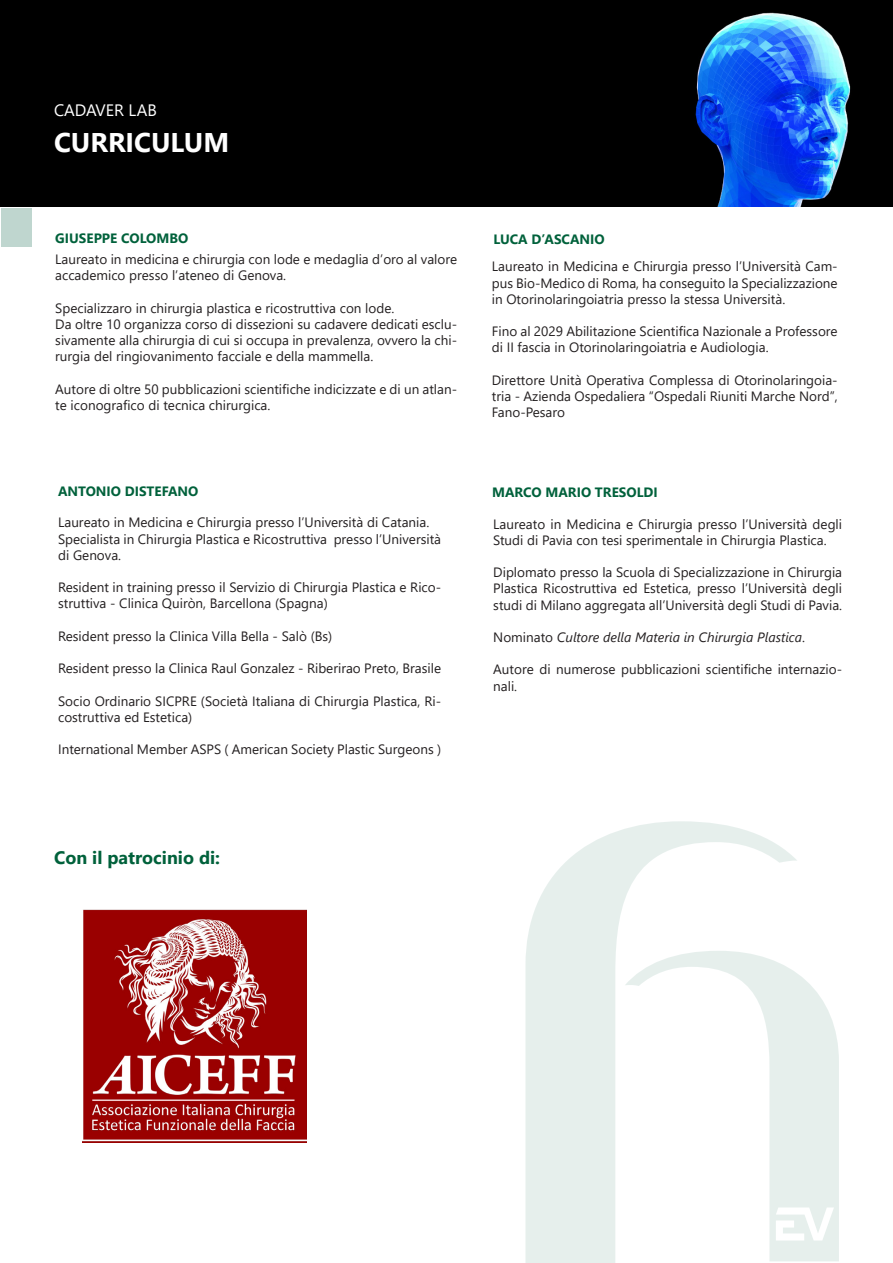
<style>
.page{position:relative;width:893px;height:1263px;background:#fff}
.page>*{position:absolute;margin:0;border:0;box-sizing:border-box;transform-origin:0 0}
.t1{font:700 27px "Segoe UI";color:#fff}
.t2{font:700 18px "Segoe UI";color:#00613b}
.t3{font:16.5px "Segoe UI";color:#fff}
.t4{font:13.5px/16.2px "Segoe UI";color:#231f20}
.t5{font:700 13.5px "Segoe UI";color:#00613b}
.t6{font:italic 13.5px "Segoe UI";color:#231f20}
.s1{font-style:normal}
</style>
<div class="page">
<svg style="left:525px;top:821px;width:272px;height:442px;fill:#e6efec"></svg>
<svg style="left:625px;top:951px;width:214px;height:310px"></svg>
<svg style="left:776px;top:1207px;width:58px;height:33px"></svg>
<img style="left:0;top:0;width:893px;height:206px">
<div style="left:1px;top:208px;width:31px;height:39px;background:#bfd6cf"></div>
<img style="left:82px;top:909px;width:224px;height:233px">
<p class="t3" style="left:54px;top:95px;width:104px">CADAVER LAB</p>
<p class="t1" style="left:54px;top:117px;width:177px">CURRICULUM</p>
<p class="t5" style="left:55px;top:225px;width:134px">GIUSEPPE COLOMBO</p>
<p class="t4" style="left:55px;top:250px;width:403px">Laureato in medicina e chirurgia con lode e medaglia d’oro al valore accademico presso l’ateneo di Genova.</p>
<p class="t4" style="left:55px;top:298px;width:341px">Specializzaro in chirurgia plastica e ricostruttiva con lode.</p>
<p class="t4" style="left:55px;top:315px;width:403px;text-align:justify">Da oltre 10 organizza corso di dissezioni su cadavere dedicati esclu&shy;sivamente alla chirurgia di cui si occupa in prevalenza, ovvero la chi&shy;rurgia del ringiovanimento facciale e della mammella.</p>
<p class="t4" style="left:55px;top:379px;width:403px">Autore di oltre 50 pubblicazioni scientifiche indicizzate e di un atlan&shy;te iconografico di tecnica chirurgica.</p>
<p class="t5" style="left:58px;top:478px;width:142px">ANTONIO DISTEFANO</p>
<p class="t4" style="left:58px;top:513px;width:373px">Laureato in Medicina e Chirurgia presso l’Università di Catania.</p>
<p class="t4" style="left:58px;top:530px;width:385px">Specialista in Chirurgia Plastica e Ricostruttiva presso l’Università di Genova.</p>
<p class="t4" style="left:58px;top:578px;width:385px">Resident in training presso il Servizio di Chirurgia Plastica e Rico&shy;struttiva - Clinica Quiròn, Barcellona (Spagna)</p>
<p class="t4" style="left:58px;top:627px;width:276px">Resident presso la Clinica Villa Bella - Salò (Bs)</p>
<p class="t4" style="left:58px;top:659px;width:385px">Resident presso la Clinica Raul Gonzalez - Riberirao Preto, Brasile</p>
<p class="t4" style="left:58px;top:692px;width:385px">Socio Ordinario SICPRE (Società Italiana di Chirurgia Plastica, Ri&shy;costruttiva ed Estetica)</p>
<p class="t4" style="left:58px;top:740px;width:385px">International Member ASPS ( American Society Plastic Surgeons )</p>
<p class="t5" style="left:493px;top:226px;width:113px">LUCA D’ASCANIO</p>
<p class="t4" style="left:492px;top:257px;width:347px;text-align:justify">Laureato in Medicina e Chirurgia presso l’Università Cam&shy;pus Bio-Medico di Roma, ha conseguito la Specializzazione in Otorinolaringoiatria presso la stessa Università.</p>
<p class="t4" style="left:492px;top:322px;width:347px">Fino al 2029 Abilitazione Scientifica Nazionale a Professore di II fascia in Otorinolaringoiatria e Audiologia.</p>
<p class="t4" style="left:492px;top:371px;width:347px;text-align:justify">Direttore Unità Operativa Complessa di Otorinolaringoia&shy;tria - Azienda Ospedaliera “Ospedali Riuniti Marche Nord”, Fano-Pesaro</p>
<p class="t5" style="left:492px;top:479px;width:167px">MARCO MARIO TRESOLDI</p>
<p class="t4" style="left:493px;top:514px;width:350px">Laureato in Medicina e Chirurgia presso l’Università degli<br>Studi di Pavia con tesi sperimentale in Chirurgia Plastica.</p>
<p class="t4" style="left:493px;top:563px;width:350px;text-align:justify">Diplomato presso la Scuola di Specializzazione in Chirurgia Plastica Ricostruttiva ed Estetica, presso l’Università degli studi di Milano aggregata all’Università degli Studi di Pavia.</p>
<p class="t6" style="left:493px;top:624px;width:313px"><span class="s1">Nominato</span> Cultore della Materia in Chirurgia Plastica<span class="s1">.</span></p>
<p class="t4" style="left:493px;top:660px;width:350px">Autore di numerose pubblicazioni scientifiche internazio&shy;nali.</p>
<p class="t2" style="left:54px;top:840px;width:167px">Con il patrocinio di:</p>
</div>
